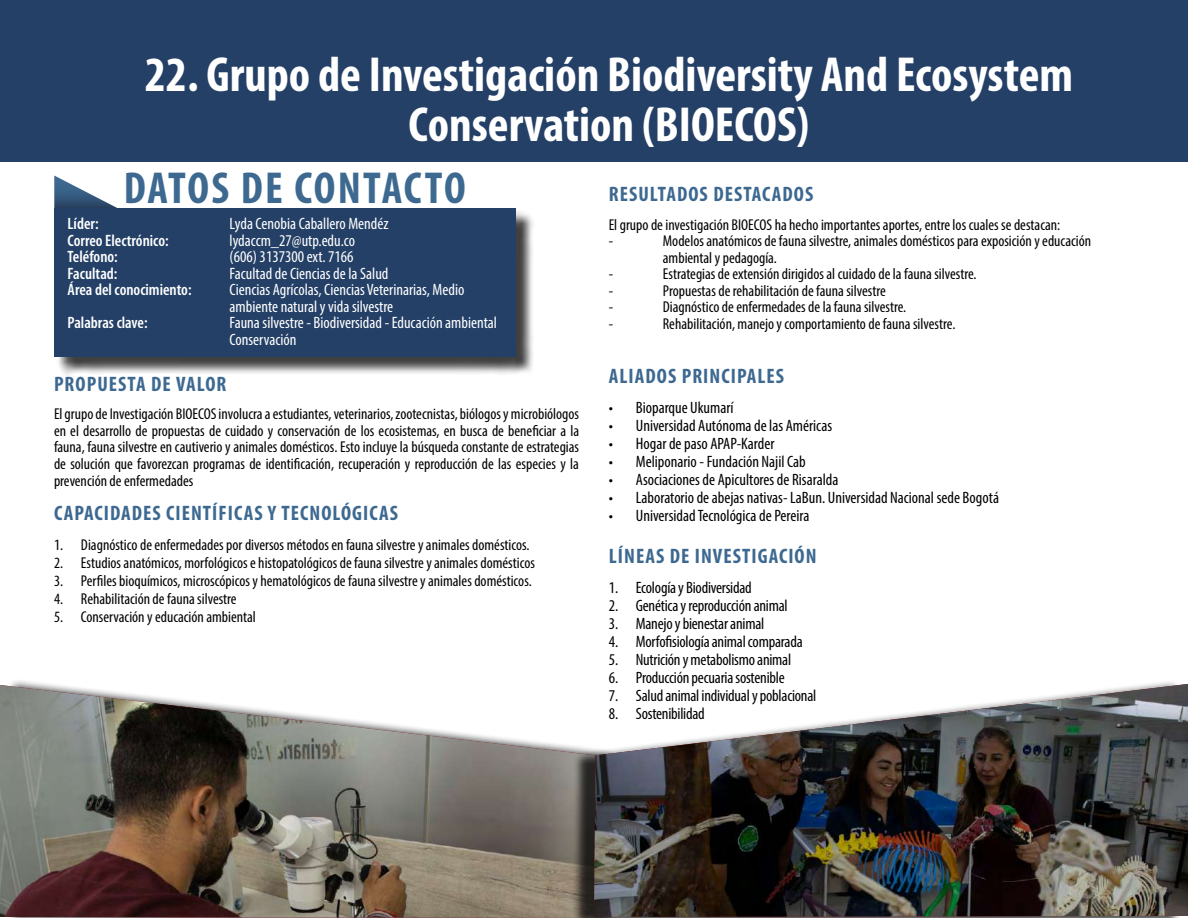
<style>
.page{position:relative;width:1188px;height:918px;background:#fff}
.page>*{position:absolute;margin:0;border:0;box-sizing:border-box;transform-origin:0 0}
.t1{font:700 condensed 49.5px/49.5px "Myriad Pro";color:#fff;text-align:center}
.t2{font:700 condensed 45px "Myriad Pro";letter-spacing:.035em;color:#3d6991}
.t3{font:700 condensed 21px "Myriad Pro";letter-spacing:.05em;color:#3d6991}
.t4{font:condensed 16.5px "Myriad Pro";letter-spacing:-.01em;color:#000}
.t5{font:condensed 16.5px/16.5px "Myriad Pro";color:#fff}
.t6{font:600 condensed 16.5px "Myriad Pro";color:#fff}
.t7{font:condensed 15.75px/16.5px "Myriad Pro";color:#000}
</style>
<div class="page">
<div style="left:0;top:0;width:1188px;height:162px;background:#244066"></div>
<svg style="left:54px;top:176px;width:63px;height:32px"></svg>
<div style="left:56px;top:210px;width:479px;height:166px;background:#000;opacity:.75"></div>
<div style="left:54px;top:208px;width:462px;height:149px;background:#244066"></div>
<img style="left:0;top:685px;width:572px;height:233px">
<div style="left:572px;top:680px;width:610px;height:238px;background:#000;opacity:.75"></div>
<img style="left:594px;top:684px;width:594px;height:233px">
<h1 class="t1" style="left:145px;top:49px;width:930px">22. Grupo de Investigación Biodiversity And Ecosystem<br>Conservation (BIOECOS)</h1>
<h2 class="t2" style="left:124px;top:160px;width:344px">DATOS DE CONTACTO</h2>
<h3 class="t3" style="left:609px;top:181px;width:206px">RESULTADOS DESTACADOS</h3>
<p class="t7" style="left:609px;top:216px;width:453px">El grupo de investigación BIOECOS ha hecho importantes aportes, entre los cuales se destacan: -</p>
<p class="t6" style="left:68px;top:214px;width:32px">Líder:</p>
<p class="t5" style="left:230px;top:216px;width:160px">Lyda Cenobia Caballero Mendéz</p>
<p class="t6" style="left:68px;top:230px;width:103px">Correo Electrónico:</p>
<p class="t5" style="left:230px;top:232px;width:127px">lydaccm_27@utp.edu.co</p>
<p class="t6" style="left:68px;top:247px;width:52px">Teléfono:</p>
<p class="t5" style="left:230px;top:249px;width:125px">(606) 3137300 ext. 7166</p>
<p class="t6" style="left:68px;top:263px;width:51px">Facultad:</p>
<p class="t5" style="left:230px;top:265px;width:160px">Facultad de Ciencias de la Salud</p>
<p class="t6" style="left:68px;top:280px;width:125px">Área del conocimiento:</p>
<p class="t5" style="left:230px;top:282px;width:236px">Ciencias Agrícolas, Ciencias Veterinarias, Medio ambiente natural y vida silvestre</p>
<p class="t6" style="left:68px;top:313px;width:81px">Palabras clave:</p>
<p class="t5" style="left:230px;top:315px;width:269px">Fauna silvestre - Biodiversidad - Educación ambiental<br>Conservación</p>
<p class="t7" style="left:663px;top:232px;width:430px">Modelos anatómicos de fauna silvestre, animales domésticos para exposición y educación ambiental y pedagogía.</p>
<p class="t7" style="left:609px;top:266px;width:6px">-</p>
<p class="t7" style="left:663px;top:266px;width:315px">Estrategias de extensión dirigidos al cuidado de la fauna silvestre.</p>
<p class="t7" style="left:609px;top:282px;width:6px">-</p>
<p class="t7" style="left:663px;top:282px;width:224px">Propuestas de rehabilitación de fauna silvestre</p>
<p class="t7" style="left:609px;top:299px;width:6px">-</p>
<p class="t7" style="left:663px;top:299px;width:245px">Diagnóstico de enfermedades de la fauna silvestre.</p>
<p class="t7" style="left:609px;top:315px;width:6px">-</p>
<p class="t7" style="left:663px;top:315px;width:294px">Rehabilitación, manejo y comportamiento de fauna silvestre.</p>
<h3 class="t3" style="left:609px;top:363px;width:177px">ALIADOS PRINCIPALES</h3>
<p class="t4" style="left:609px;top:397px;width:126px">• Bioparque Ukumarí</p>
<p class="t4" style="left:609px;top:415px;width:225px">• Universidad Autónoma de las Américas</p>
<p class="t4" style="left:609px;top:433px;width:167px">• Hogar de paso APAP-Karder</p>
<p class="t4" style="left:609px;top:451px;width:198px">• Meliponario - Fundación Najil Cab</p>
<p class="t4" style="left:609px;top:469px;width:231px">• Asociaciones de Apicultores de Risaralda</p>
<p class="t4" style="left:609px;top:487px;width:392px">• Laboratorio de abejas nativas- LaBun. Universidad Nacional sede Bogotá</p>
<p class="t4" style="left:609px;top:505px;width:202px">• Universidad Tecnológica de Pereira</p>
<h3 class="t3" style="left:609px;top:543px;width:209px">LÍNEAS DE INVESTIGACIÓN</h3>
<p class="t4" style="left:609px;top:577px;width:144px">1. Ecología y Biodiversidad</p>
<p class="t4" style="left:609px;top:595px;width:180px">2. Genética y reproducción animal</p>
<p class="t4" style="left:609px;top:613px;width:157px">3. Manejo y bienestar animal</p>
<p class="t4" style="left:609px;top:631px;width:195px">4. Morfofisiología animal comparada</p>
<p class="t4" style="left:609px;top:649px;width:184px">5. Nutrición y metabolismo animal</p>
<p class="t4" style="left:609px;top:667px;width:177px">6. Producción pecuaria sostenible</p>
<p class="t4" style="left:609px;top:685px;width:209px">7. Salud animal individual y poblacional</p>
<p class="t4" style="left:609px;top:703px;width:97px">8. Sostenibilidad</p>
<h3 class="t3" style="left:54px;top:371px;width:174px">PROPUESTA DE VALOR</h3>
<p class="t7" style="left:54px;top:406px;width:527px;text-align:justify">El grupo de Investigación BIOECOS involucra a estudiantes, veterinarios, zootecnistas, biólogos y microbiólogos en el desarrollo de propuestas de cuidado y conservación de los ecosistemas, en busca de beneficiar a la fauna, fauna silvestre en cautiverio y animales domésticos. Esto incluye la búsqueda constante de estrategias de solución que favorezcan programas de identificación, recuperación y reproducción de las especies y la prevención de enfermedades</p>
<h3 class="t3" style="left:54px;top:500px;width:345px">CAPACIDADES CIENTÍFICAS Y TECNOLÓGICAS</h3>
<p class="t7" style="left:54px;top:536px;width:477px">1. Diagnóstico de enfermedades por diversos métodos en fauna silvestre y animales domésticos.</p>
<p class="t7" style="left:54px;top:554px;width:483px">2. Estudios anatómicos, morfológicos e histopatológicos de fauna silvestre y animales domésticos</p>
<p class="t7" style="left:54px;top:572px;width:479px">3. Perfiles bioquímicos, microscópicos y hematológicos de fauna silvestre y animales domésticos.</p>
<p class="t7" style="left:54px;top:590px;width:184px">4. Rehabilitación de fauna silvestre</p>
<p class="t7" style="left:54px;top:608px;width:203px">5. Conservación y educación ambiental</p>
</div>
